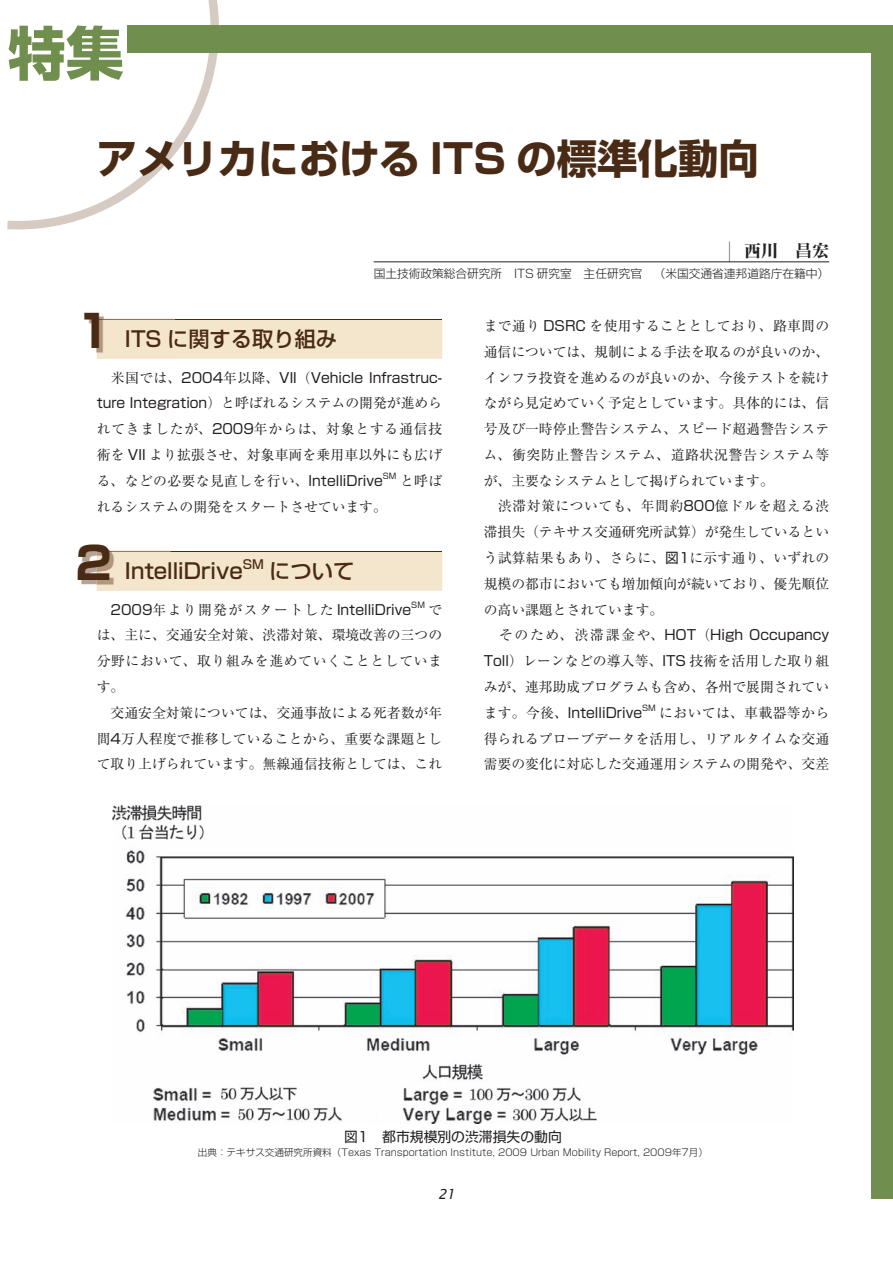
<style>
.page{position:relative;width:893px;height:1263px;background:#fff}
.page>*{position:absolute;margin:0;border:0;box-sizing:border-box;transform-origin:0 0}
.t1{font:700 40.35px "Shin Go Pro";color:#492a14}
.t2{font:500 21.3px "Shin Go Pro";color:#492a14}
.t3{font:800 16.95px "Ryumin Pro";color:#231f20}
.t4{font:13.8px/25.8px "Ryumin Pro";color:#231f20;text-align:justify}
.t5{font:13.8px "Shin Go Pro";color:#231f20}
.t6{font:italic 13.8px "Lucida Sans";color:#231f20}
.t7{font:500 12.45px "Shin Go Pro";color:#492a14}
.t8{font:800 11.85px "Ryumin Pro";color:#231f20;scale:1.71 1}
.t9{font:300 11.7px "Shin Go Pro";color:#231f20}
.t10{font:300 9.6px "Shin Go Pro";color:#231f20}
.t11{font:8.1px "Shin Go Pro";color:#231f20}
.s1{font-weight:700;font-size:44.7px}
.s2{font-family:"Shin Go Pro"}
.s3{font-family:"Ryumin Pro"}
</style>
<div class="page">
<div style="left:872px;top:34px;width:21px;height:1165px;background:#708e4e"></div>
<svg style="left:7px;top:0;width:216px;height:230px"></svg>
<div style="left:128px;top:26px;width:765px;height:27px;background:#708e4e"></div>
<img style="left:88px;top:316px;width:87px;height:43px">
<div style="left:97px;top:319px;width:345px;height:40px;background:#f4e5cd"></div>
<img style="left:124px;top:319px;width:51px;height:1px">
<img style="left:81px;top:548px;width:90px;height:43px">
<div style="left:97px;top:551px;width:345px;height:40px;background:#f4e5cd"></div>
<img style="left:124px;top:551px;width:47px;height:1px">
<hr style="left:374px;top:262px;width:455px;height:1px;background:#231f20">
<img style="left:113px;top:805px;width:680px;height:318px">
<p class="t1" style="left:97px;top:127px;width:664px">アメリカにおける ITS の標準化動向</p>
<p class="t8" style="left:720px;top:262px;width:13px;rotate:-90deg">─</p>
<p class="t3" style="left:744px;top:237px;width:87px">西川　昌宏</p>
<p class="t9" style="left:374px;top:264px;width:457px">国土技術政策総合研究所　ITS 研究室　主任研究官　（米国交通省連邦道路庁在籍中）</p>
<p class="t2" style="left:71px;top:322px;width:267px"><span class="s1">１</span> ITS に関する取り組み</p>
<p class="t4" style="left:97px;top:364px;width:347px">　米国では、<span class="s2">2004</span>年以降、<span class="s2">VII</span>（<span class="s2">Vehicle Infrastruc&shy;ture Integration</span>）と呼ばれるシステムの開発が進められてきましたが、<span class="s2">2009</span>年からは、対象とする通信技術を <span class="s2">VII</span> より拡張させ、対象車両を乗用車以外にも広げる、などの必要な見直しを行い、<span class="s2">IntelliDrive</span></p>
<p class="t11" style="left:383px;top:469px;width:15px">SM</p>
<p class="t4" style="left:400px;top:467px;width:44px">と呼ば</p>
<p class="t4" style="left:97px;top:493px;width:292px">れるシステムの開発をスタートさせています。</p>
<p class="t2" style="left:76px;top:553px;width:169px"><span class="s1">2</span> IntelliDrive</p>
<p class="t7" style="left:243px;top:554px;width:23px">SM</p>
<p class="t2" style="left:269px;top:553px;width:87px">について</p>
<p class="t5" style="left:111px;top:598px;width:302px">2009<span class="s3">年より開発がスタートした</span> IntelliDrive</p>
<p class="t11" style="left:411px;top:598px;width:15px">SM</p>
<p class="t4" style="left:97px;top:596px;width:347px;text-align:left;text-indent:332px">では、主に、交通安全対策、渋滞対策、環境改善の三つの分野において、取り組みを進めていくこととしています。<br>　交通安全対策については、交通事故による死者数が年間<span class="s2">4</span>万人程度で推移していることから、重要な課題として取り上げられています。無線通信技術としては、これ</p>
<p class="t4" style="left:484px;top:312px;width:347px;text-align:left">まで通り <span class="s2">DSRC</span> を使用することとしており、路車間の通信については、規制による手法を取るのが良いのか、インフラ投資を進めるのが良いのか、今後テストを続けながら見定めていく予定としています。具体的には、信号及び一時停止警告システム、スピード超過警告システム、衝突防止警告システム、道路状況警告システム等が、主要なシステムとして掲げられています。<br>　渋滞対策についても、年間約<span class="s2">800</span>億ドルを超える渋滞損失（テキサス交通研究所試算）が発生しているという試算結果もあり、さらに、<span class="s2">図1</span>に示す通り、いずれの規模の都市においても増加傾向が続いており、優先順位の高い課題とされています。<br>　そのため、渋滞課金や、<span class="s2">HOT</span>（<span class="s2">High Occupancy<br>Toll</span>）レーンなどの導入等、<span class="s2">ITS</span> 技術を活用した取り組みが、連邦助成プログラムも含め、各州で展開されています。今後、<span class="s2">IntelliDrive</span></p>
<p class="t11" style="left:642px;top:701px;width:15px">SM</p>
<p class="t4" style="left:484px;top:699px;width:347px;text-indent:176px">においては、車載器等から得られるプローブデータを活用し、リアルタイムな交通需要の変化に対応した交通運用システムの開発や、交差</p>
<p class="t5" style="left:344px;top:1125px;width:219px">図1　都市規模別の渋滞損失の動向</p>
<p class="t10" style="left:198px;top:1144px;width:512px">出典：テキサス交通研究所資料（Texas Transportation Institute, 2009 Urban Mobility Report, 2009年7月）</p>
<p class="t6" style="left:438px;top:1186px;width:19px">21</p>
</div>
